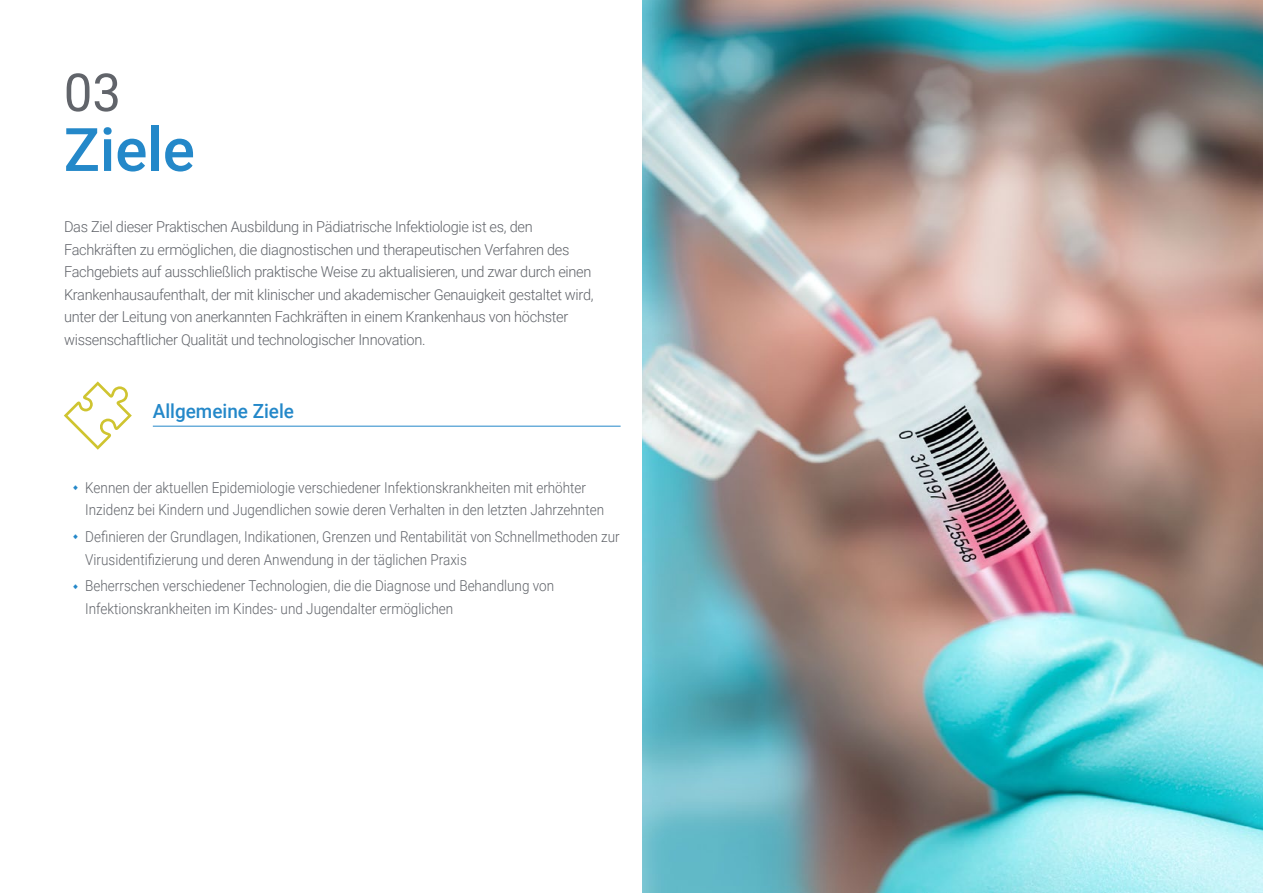
<style>
.page{position:relative;width:1263px;height:893px;background:#fff}
.page>*{position:absolute;margin:0;border:0;box-sizing:border-box;transform-origin:0 0}
.t1{font:500 60px "Roboto";color:#2488c9}
.t2{font:52.5px "Roboto";color:#61646a}
.t3{font:500 19.5px "Roboto";color:#2488c9}
.t4{font:300 15px/22.5px "Roboto";letter-spacing:-.02em;color:#61646a}
.t5{font:300 15px/22.5px "Roboto";color:#61646a;scale:.9 1}
</style>
<div class="page">
<hr style="left:153px;top:426px;width:468px;height:1px;background:#2488c9">
<svg style="left:64px;top:381px;width:68px;height:69px"></svg>
<img style="left:642px;top:0;width:621px;height:893px">
<h2 class="t2" style="left:64px;top:56px;width:59px">03</h2>
<h1 class="t1" style="left:64px;top:108px;width:133px">Ziele</h1>
<p class="t4" style="left:64px;top:215px;width:531px">Das Ziel dieser Praktischen Ausbildung in Pädiatrische Infektiologie ist es, den Fachkräften zu ermöglichen, die diagnostischen und therapeutischen Verfahren des Fachgebiets auf ausschließlich praktische Weise zu aktualisieren, und zwar durch einen Krankenhausaufenthalt, der mit klinischer und akademischer Genauigkeit gestaltet wird, unter der Leitung von anerkannten Fachkräften in einem Krankenhaus von höchster wissenschaftlicher Qualität und technologischer Innovation.</p>
<h3 class="t3" style="left:153px;top:397px;width:143px">Allgemeine Ziele</h3>
<p class="t5" style="left:85px;top:476px;width:578px">Kennen der aktuellen Epidemiologie verschiedener Infektionskrankheiten mit erhöhter<br>Inzidenz bei Kindern und Jugendlichen sowie deren Verhalten in den letzten Jahrzehnten</p>
<p class="t5" style="left:85px;top:525px;width:595px">Definieren der Grundlagen, Indikationen, Grenzen und Rentabilität von Schnellmethoden zur<br>Virusidentifizierung und deren Anwendung in der täglichen Praxis</p>
<p class="t5" style="left:85px;top:574px;width:522px">Beherrschen verschiedener Technologien, die die Diagnose und Behandlung von<br>Infektionskrankheiten im Kindes- und Jugendalter ermöglichen</p>
</div>
